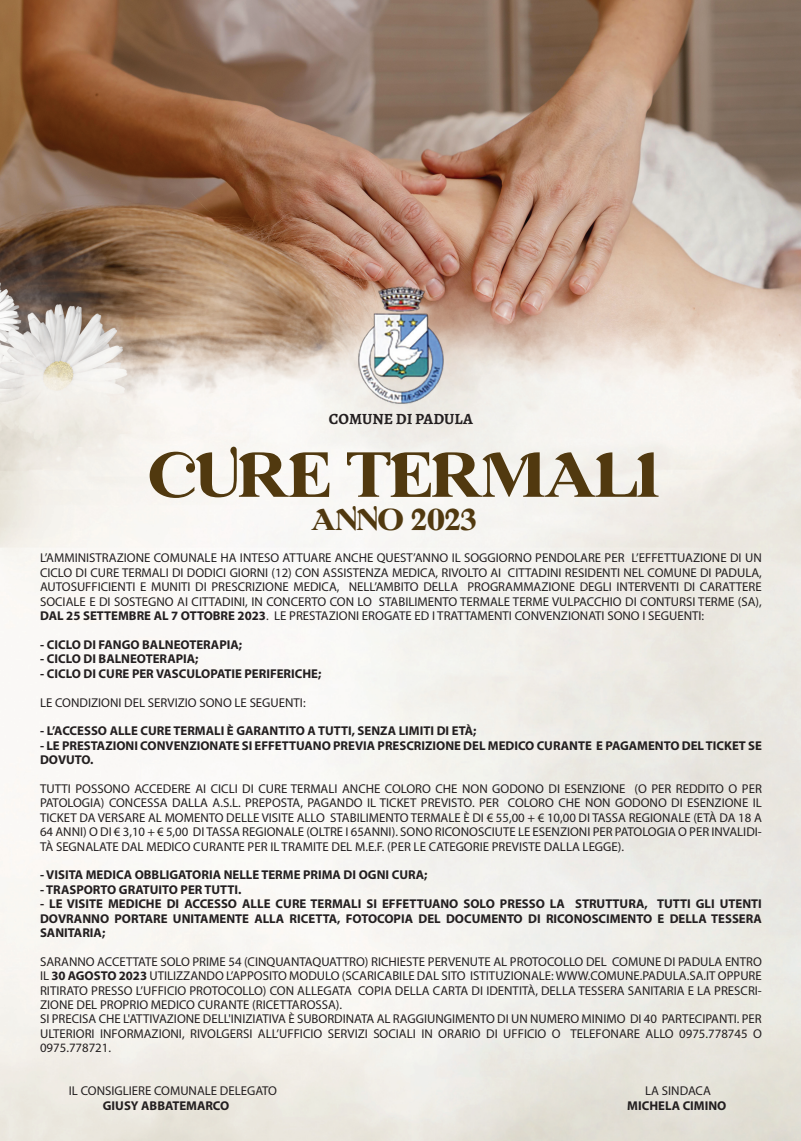
<style>
.page{position:relative;width:801px;height:1141px;background:#fff}
.page>*{position:absolute;margin:0;border:0;box-sizing:border-box;transform-origin:0 0}
.t1{font:57.6px "Amboqia Boriango";color:#51390f}
.t2{font:27.6px "Amboqia Boriango";color:#51390f}
.t3{font:15.64px "Alegreya";color:#231f20}
.t4{font:12.8px/14.4px "Myriad Pro";color:#231f20;text-align:justify}
.t5{font:700 12.8px/14.4px "Myriad Pro";color:#231f20}
.s1{font-weight:700}
</style>
<div class="page">
<img style="left:0;top:0;width:801px;height:1141px">
<img style="left:312px;top:285px;width:177px;height:129px">
<p class="t3" style="left:329px;top:409px;width:145px">COMUNE DI PADULA</p>
<h1 class="t1" style="left:149px;top:443px;width:511px">CURE TERMALI</h1>
<h2 class="t2" style="left:312px;top:504px;width:166px">ANNO 2023</h2>
<p class="t4" style="left:40px;top:551px;width:723px">L’AMMINISTRAZIONE COMUNALE HA INTESO ATTUARE ANCHE QUEST’ANNO IL SOGGIORNO PENDOLARE PER L’EFFETTUAZIONE DI UN CICLO DI CURE TERMALI DI DODICI GIORNI (12) CON ASSISTENZA MEDICA, RIVOLTO AI CITTADINI RESIDENTI NEL COMUNE DI PADULA, AUTOSUFFICIENTI E MUNITI DI PRESCRIZIONE MEDICA, NELL’AMBITO DELLA PROGRAMMAZIONE DEGLI INTERVENTI DI CARATTERE SOCIALE E DI SOSTEGNO AI CITTADINI, IN CONCERTO CON LO STABILIMENTO TERMALE TERME VULPACCHIO DI CONTURSI TERME (SA), <span class="s1">DAL 25 SETTEMBRE AL 7 OTTOBRE 2023</span>. LE PRESTAZIONI EROGATE ED I TRATTAMENTI CONVENZIONATI SONO I SEGUENTI:</p>
<p class="t5" style="left:40px;top:637px;width:204px">- CICLO DI FANGO BALNEOTERAPIA;</p>
<p class="t5" style="left:40px;top:651px;width:160px">- CICLO DI BALNEOTERAPIA;</p>
<p class="t5" style="left:40px;top:666px;width:283px">- CICLO DI CURE PER VASCULOPATIE PERIFERICHE;</p>
<p class="t4" style="left:40px;top:695px;width:267px">LE CONDIZIONI DEL SERVIZIO SONO LE SEGUENTI:</p>
<p class="t5" style="left:40px;top:723px;width:438px">- L’ACCESSO ALLE CURE TERMALI È GARANTITO A TUTTI, SENZA LIMITI DI ETÀ;</p>
<p class="t5" style="left:40px;top:738px;width:723px">- LE PRESTAZIONI CONVENZIONATE SI EFFETTUANO PREVIA PRESCRIZIONE DEL MEDICO CURANTE E PAGAMENTO DEL TICKET SE<br>DOVUTO.</p>
<p class="t4" style="left:40px;top:781px;width:723px">TUTTI POSSONO ACCEDERE AI CICLI DI CURE TERMALI ANCHE COLORO CHE NON GODONO DI ESENZIONE (O PER REDDITO O PER PATOLOGIA) CONCESSA DALLA A.S.L. PREPOSTA, PAGANDO IL TICKET PREVISTO. PER COLORO CHE NON GODONO DI ESENZIONE IL TICKET DA VERSARE AL MOMENTO DELLE VISITE ALLO STABILIMENTO TERMALE È DI € 55,00 + € 10,00 DI TASSA REGIONALE (ETÀ DA 18 A 64 ANNI) O DI € 3,10 + € 5,00 DI TASSA REGIONALE (OLTRE I 65ANNI). SONO RICONOSCIUTE LE ESENZIONI PER PATOLOGIA O PER INVALIDI-TÀ SEGNALATE DAL MEDICO CURANTE PER IL TRAMITE DEL M.E.F. (PER LE CATEGORIE PREVISTE DALLA LEGGE).</p>
<p class="t5" style="left:40px;top:867px;width:389px">- VISITA MEDICA OBBLIGATORIA NELLE TERME PRIMA DI OGNI CURA;</p>
<p class="t5" style="left:40px;top:882px;width:203px">- TRASPORTO GRATUITO PER TUTTI.</p>
<p class="t5" style="left:40px;top:896px;width:723px;text-align:justify">- LE VISITE MEDICHE DI ACCESSO ALLE CURE TERMALI SI EFFETTUANO SOLO PRESSO LA STRUTTURA, TUTTI GLI UTENTI DOVRANNO PORTARE UNITAMENTE ALLA RICETTA, FOTOCOPIA DEL DOCUMENTO DI RICONOSCIMENTO E DELLA TESSERA SANITARIA;</p>
<p class="t4" style="left:40px;top:954px;width:723px;text-align:left">SARANNO ACCETTATE SOLO PRIME 54 (CINQUANTAQUATTRO) RICHIESTE PERVENUTE AL PROTOCOLLO DEL COMUNE DI PADULA ENTRO IL <span class="s1">30 AGOSTO 2023</span> UTILIZZANDO L’APPOSITO MODULO (SCARICABILE DAL SITO ISTITUZIONALE: WWW.COMUNE.PADULA.SA.IT OPPURE RITIRATO PRESSO L’UFFICIO PROTOCOLLO) CON ALLEGATA COPIA DELLA CARTA DI IDENTITÀ, DELLA TESSERA SANITARIA E LA PRESCRI-ZIONE DEL PROPRIO MEDICO CURANTE (RICETTAROSSA).<br>SI PRECISA CHE L'ATTIVAZIONE DELL'INIZIATIVA È SUBORDINATA AL RAGGIUNGIMENTO DI UN NUMERO MINIMO DI 40 PARTECIPANTI. PER ULTERIORI INFORMAZIONI, RIVOLGERSI ALL’UFFICIO SERVIZI SOCIALI IN ORARIO DI UFFICIO O TELEFONARE ALLO 0975.778745 O 0975.778721.</p>
<p class="t4" style="left:69px;top:1083px;width:210px">IL CONSIGLIERE COMUNALE DELEGATO</p>
<p class="t4" style="left:645px;top:1083px;width:67px">LA SINDACA</p>
<p class="t5" style="left:103px;top:1098px;width:128px">GIUSY ABBATEMARCO</p>
<p class="t5" style="left:627px;top:1098px;width:101px">MICHELA CIMINO</p>
</div>
